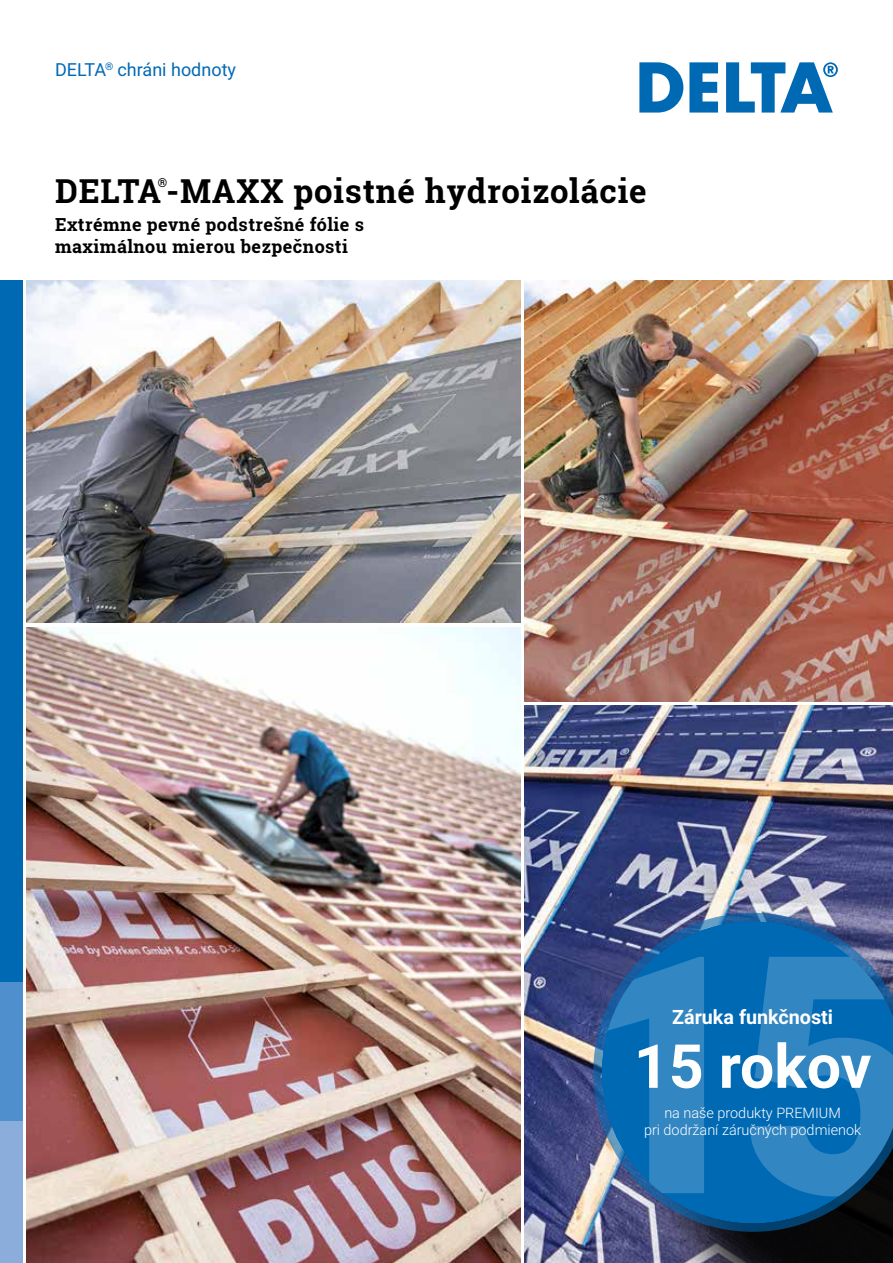
<style>
.page{position:relative;width:893px;height:1263px;background:#fff}
.page>*{position:absolute;margin:0;border:0;box-sizing:border-box;transform-origin:0 0}
.t1{font:700 60.75px "Roboto";color:#fff}
.t2{font:700 33px "Roboto Slab";letter-spacing:.025em;color:#000}
.t3{font:700 19.8px "Roboto";color:#fff}
.t4{font:700 18px/21.6px "Roboto Slab";letter-spacing:.025em;color:#000}
.t5{font:18px "Roboto";color:#0069b4}
.t6{font:300 14.4px/17.4px "Roboto";color:#fff;text-align:center}
.t7{font:700 12.3px "Roboto Slab";color:#000}
</style>
<div class="page">
<img style="left:26px;top:281px;width:494px;height:342px">
<img style="left:26px;top:627px;width:494px;height:636px">
<img style="left:524px;top:706px;width:369px;height:557px">
<img style="left:524px;top:281px;width:369px;height:421px">
<div style="left:0;top:281px;width:22px;height:701px;background:#0069b4"></div>
<div style="left:0;top:1120px;width:22px;height:143px;background:#8baddc"></div>
<div style="left:0;top:982px;width:22px;height:138px;background:#4f8fcd"></div>
<svg style="left:689px;top:62px;width:29px;height:51px"></svg>
<svg style="left:639px;top:62px;width:44px;height:51px"></svg>
<svg style="left:726px;top:62px;width:112px;height:51px"></svg>
<div style="left:635px;top:955px;width:258px;height:308px;background:#000;opacity:.95"></div>
<svg style="left:593px;top:913px;width:300px;height:319px"></svg>
<p class="t5" style="left:55px;top:57px;width:182px">DELTA<sup>®</sup> chráni hodnoty</p>
<h2 class="t2" style="left:55px;top:168px;width:593px">DELTA-MAXX poistné hydroizolácie</h2>
<p class="t7" style="left:158px;top:174px;width:11px">®</p>
<p class="t4" style="left:55px;top:214px;width:310px">Extrémne pevné podstrešné fólie s maximálnou mierou bezpečnosti</p>
<p class="t3" style="left:672px;top:1003px;width:163px">Záruka funkčnosti</p>
<h1 class="t1" style="left:634px;top:1024px;width:239px">15 rokov</h1>
<p class="t6" style="left:644px;top:1104px;width:219px">na naše produkty PREMIUM<br>pri dodržaní záručných podmienok</p>
</div>
